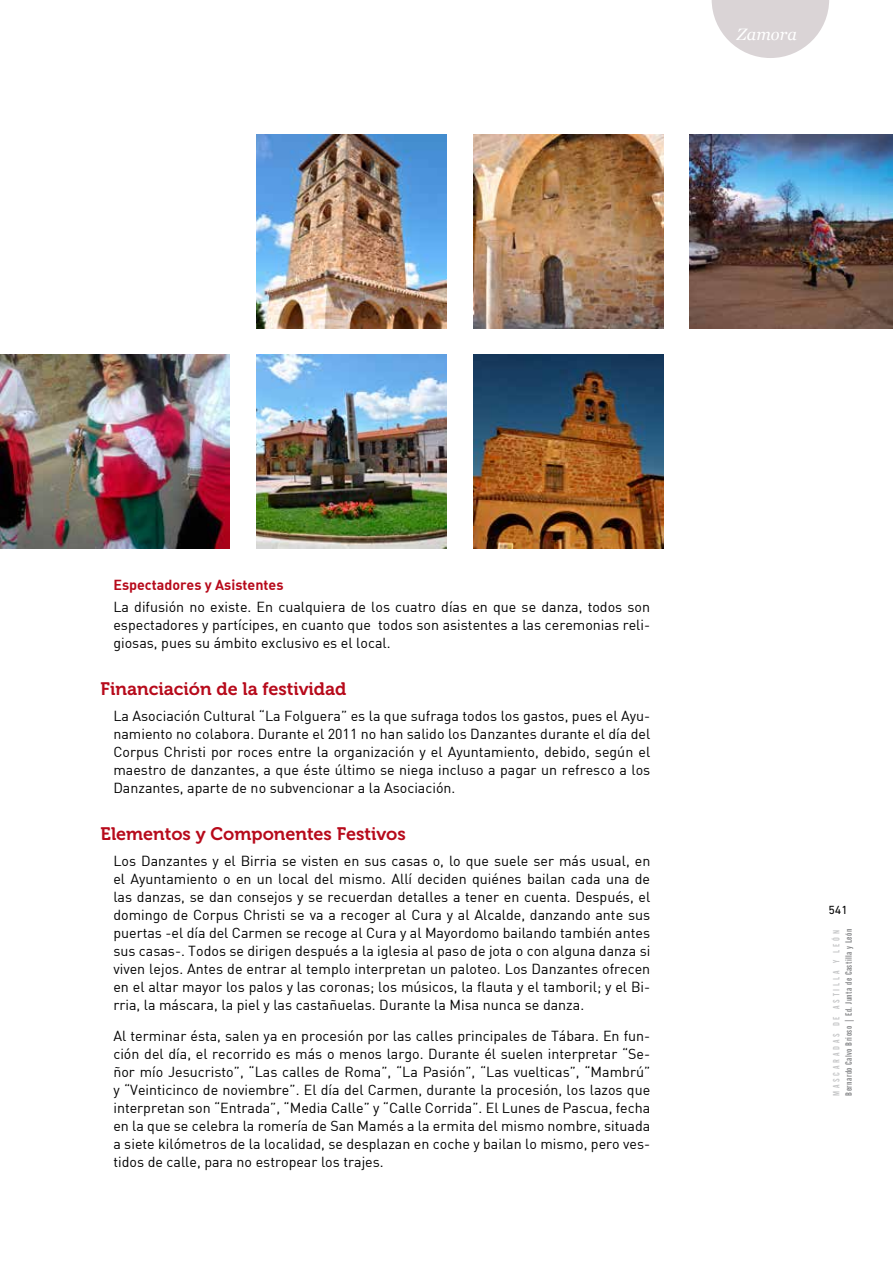
<style>
.page{position:relative;width:893px;height:1263px;background:#fff}
.page>*{position:absolute;margin:0;border:0;box-sizing:border-box;transform-origin:0 0}
.t1{font:18px "Museo 700";color:#b70a1b}
.t2{font:italic 16.5px "Georgia";color:#fff}
.t3{font:14.25px/18px "DIN";color:#000;text-align:justify}
.t4{font:14.25px "DIN Bold Alternate";color:#b70a1b}
.t5{font:12px "DIN Next LT Pro";color:#000}
.t6{font:9px "Alternate Gothic No 2 BT";letter-spacing:.05em;color:#87888a}
.t7{font:9px "Alternate Gothic No 2 BT";letter-spacing:.31em;color:#c6c7c8}
</style>
<div class="page">
<svg style="left:712px;top:0;width:117px;height:58px"></svg>
<img style="left:256px;top:135px;width:191px;height:194px">
<img style="left:256px;top:354px;width:191px;height:195px">
<img style="left:0;top:354px;width:230px;height:195px">
<img style="left:473px;top:135px;width:191px;height:194px">
<img style="left:473px;top:354px;width:191px;height:195px">
<img style="left:690px;top:135px;width:203px;height:194px">
<p class="t2" style="left:737px;top:22px;width:61px">Zamora</p>
<p class="t4" style="left:113px;top:575px;width:172px">Espectadores y Asistentes</p>
<p class="t3" style="left:113px;top:598px;width:538px">La difusión no existe. En cualquiera de los cuatro días en que se danza, todos son espectadores y partícipes, en cuanto que todos son asistentes a las ceremonias reli&shy;giosas, pues su ámbito exclusivo es el local.</p>
<p class="t1" style="left:101px;top:679px;width:247px">Financiación de la festividad</p>
<p class="t3" style="left:113px;top:707px;width:538px">La Asociación Cultural “La Folguera” es la que sufraga todos los gastos, pues el Ayu&shy;namiento no colabora. Durante el 2011 no han salido los Danzantes durante el día del Corpus Christi por roces entre la organización y el Ayuntamiento, debido, según el maestro de danzantes, a que éste último se niega incluso a pagar un refresco a los Danzantes, aparte de no subvencionar a la Asociación.</p>
<p class="t1" style="left:101px;top:824px;width:307px">Elementos y Componentes Festivos</p>
<p class="t3" style="left:113px;top:852px;width:538px">Los Danzantes y el Birria se visten en sus casas o, lo que suele ser más usual, en el Ayuntamiento o en un local del mismo. Allí deciden quiénes bailan cada una de las danzas, se dan consejos y se recuerdan detalles a tener en cuenta. Después, el domingo de Corpus Christi se va a recoger al Cura y al Alcalde, danzando ante sus puertas -el día del Carmen se recoge al Cura y al Mayordomo bailando también antes sus casas-. Todos se dirigen después a la iglesia al paso de jota o con alguna danza si viven lejos. Antes de entrar al templo interpretan un paloteo. Los Danzantes ofrecen en el altar mayor los palos y las coronas; los músicos, la flauta y el tamboril; y el Bi&shy;rria, la máscara, la piel y las castañuelas. Durante la Misa nunca se danza.</p>
<p class="t3" style="left:113px;top:1027px;width:538px">Al terminar ésta, salen ya en procesión por las calles principales de Tábara. En fun&shy;ción del día, el recorrido es más o menos largo. Durante él suelen interpretar “Se&shy;ñor mío Jesucristo”, “Las calles de Roma”, “La Pasión”, “Las vuelticas”, “Mambrú” y “Veinticinco de noviembre”. El día del Carmen, durante la procesión, los lazos que interpretan son “Entrada”, “Media Calle” y “Calle Corrida”. El Lunes de Pascua, fecha en la que se celebra la romería de San Mamés a la ermita del mismo nombre, situada a siete kilómetros de la localidad, se desplazan en coche y bailan lo mismo, pero ves&shy;tidos de calle, para no estropear los trajes.</p>
<p class="t5" style="left:828px;top:903px;width:21px">541</p>
<p class="t7" style="left:831px;top:1096px;width:168px;rotate:-90deg">MASCARADAS DE ASTILLA Y LEÓN</p>
<p class="t6" style="left:844px;top:1096px;width:168px;rotate:-90deg">Bernardo Calvo Brioso | Ed. Junta de Castilla y León</p>
</div>
